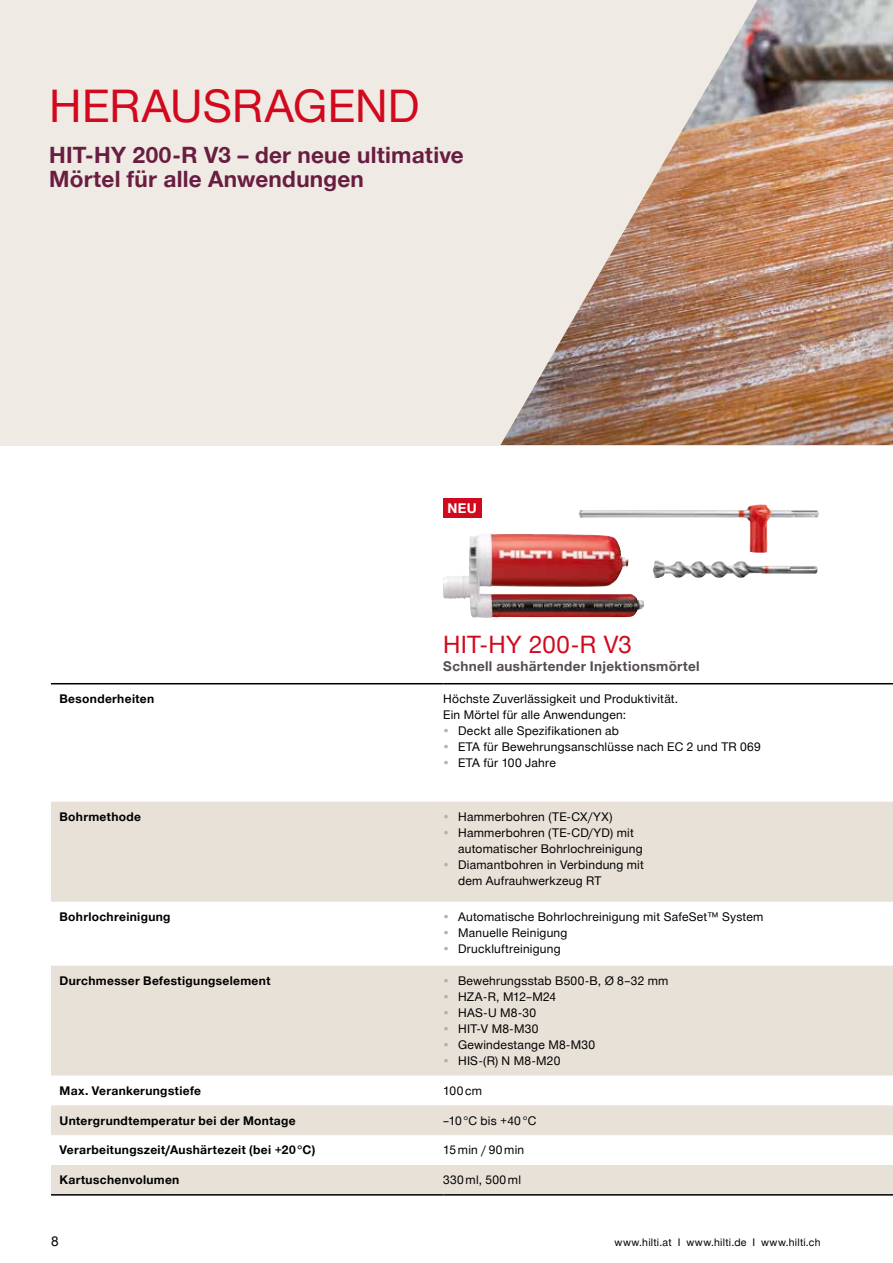
<style>
.page{position:relative;width:893px;height:1263px;background:#fff}
.page>*{position:absolute;margin:0;border:0;box-sizing:border-box;transform-origin:0 0}
.t1{font:45px "Hilti";letter-spacing:.005em;color:#d2091e}
.t2{font:24px "Hilti";letter-spacing:.01em;color:#d2091e}
.t3{font:700 22.5px/23.7px "Hilti";letter-spacing:.01em;color:#691d40}
.t4{font:700 13.5px "Hilti";letter-spacing:.025em;color:#544e54}
.t5{font:700 13.5px "Hilti";color:#fff}
.t6{font:13.5px "Hilti";color:#000}
.t7{font:12px/16px "Hilti";letter-spacing:.02em;color:#000}
.t8{font:700 12px "Hilti";letter-spacing:.03em;color:#000}
.t9{font:12px "Hilti";letter-spacing:-.005em;color:#000}
.t10{font:10.5px "Hilti";letter-spacing:.025em;color:#000}
.s1{color:#b3b2b2}
</style>
<div class="page">
<img style="left:443px;top:534px;width:201px;height:84px">
<div style="left:0;top:0;width:893px;height:445px;background:#efebe4"></div>
<img style="left:500px;top:0;width:393px;height:445px">
<img style="left:578px;top:504px;width:241px;height:49px">
<img style="left:652px;top:561px;width:165px;height:17px">
<svg style="left:51px;top:802px;width:842px;height:392px;fill:#e7e1d7"></svg>
<hr style="left:51px;top:683px;width:392px;height:1px;background:#000">
<hr style="left:443px;top:683px;width:450px;height:1px;background:#000">
<hr style="left:51px;top:1194px;width:392px;height:1px;background:#000">
<hr style="left:443px;top:1194px;width:450px;height:1px;background:#000">
<div style="left:443px;top:498px;width:38px;height:19px;background:#d2091e"></div>
<h1 class="t1" style="left:49px;top:80px;width:372px">HERAUSRAGEND</h1>
<h3 class="t3" style="left:49px;top:144px;width:416px">HIT-HY 200-R V3 – der neue ultimative<br>Mörtel für alle Anwendungen</h3>
<p class="t5" style="left:447px;top:501px;width:31px">NEU</p>
<h2 class="t2" style="left:443px;top:631px;width:190px">HIT-HY 200-R V3</h2>
<p class="t4" style="left:443px;top:658px;width:258px">Schnell aushärtender Injektionsmörtel</p>
<p class="t8" style="left:60px;top:692px;width:96px">Besonderheiten</p>
<p class="t7" style="left:443px;top:691px;width:236px">Höchste Zuverlässigkeit und Produktivität.<br>Ein Mörtel für alle Anwendungen:</p>
<p class="t7" style="left:443px;top:723px;width:177px"><span class="s1">•</span> Deckt alle Spezifikationen ab</p>
<p class="t7" style="left:443px;top:739px;width:319px"><span class="s1">•</span> ETA für Bewehrungsanschlüsse nach EC 2 und TR 069</p>
<p class="t7" style="left:443px;top:755px;width:114px"><span class="s1">•</span> ETA für 100 Jahre</p>
<p class="t8" style="left:60px;top:810px;width:83px">Bohrmethode</p>
<p class="t7" style="left:443px;top:809px;width:171px"><span class="s1">•</span> Hammerbohren (TE-CX/YX)</p>
<p class="t7" style="left:458px;top:825px;width:186px;text-indent:-15px"><span class="s1">•</span> Hammerbohren (TE-CD/YD) mit automatischer Bohrlochreinigung</p>
<p class="t7" style="left:458px;top:857px;width:187px;text-indent:-15px"><span class="s1">•</span> Diamantbohren in Verbindung mit dem Aufrauhwerkzeug RT</p>
<p class="t8" style="left:60px;top:910px;width:113px">Bohrlochreinigung</p>
<p class="t7" style="left:443px;top:909px;width:322px"><span class="s1">•</span> Automatische Bohrlochreinigung mit SafeSet™ System</p>
<p class="t7" style="left:443px;top:925px;width:126px"><span class="s1">•</span> Manuelle Reinigung</p>
<p class="t7" style="left:443px;top:941px;width:119px"><span class="s1">•</span> Druckluftreinigung</p>
<p class="t8" style="left:60px;top:974px;width:213px">Durchmesser Befestigungselement</p>
<p class="t7" style="left:443px;top:973px;width:227px"><span class="s1">•</span> Bewehrungsstab B500-B, Ø 8–32 mm</p>
<p class="t9" style="left:443px;top:990px;width:114px"><span class="s1">•</span> HZA-R, M12–M24</p>
<p class="t7" style="left:443px;top:1005px;width:94px"><span class="s1">•</span> HAS-U M8-30</p>
<p class="t7" style="left:443px;top:1021px;width:97px"><span class="s1">•</span> HIT-V M8-M30</p>
<p class="t7" style="left:443px;top:1037px;width:153px"><span class="s1">•</span> Gewindestange M8-M30</p>
<p class="t7" style="left:443px;top:1053px;width:119px"><span class="s1">•</span> HIS-(R) N M8-M20</p>
<p class="t8" style="left:60px;top:1083px;width:143px">Max. Verankerungstiefe</p>
<p class="t7" style="left:443px;top:1082px;width:40px">100 cm</p>
<p class="t8" style="left:60px;top:1113px;width:238px">Untergrundtemperatur bei der Montage</p>
<p class="t7" style="left:443px;top:1112px;width:95px">–10 °C bis +40 °C</p>
<p class="t8" style="left:60px;top:1143px;width:257px">Verarbeitungszeit/Aushärtezeit (bei +20 °C)</p>
<p class="t7" style="left:443px;top:1142px;width:82px">15 min / 90 min</p>
<p class="t8" style="left:60px;top:1173px;width:121px">Kartuschenvolumen</p>
<p class="t7" style="left:443px;top:1172px;width:79px">330 ml, 500 ml</p>
<p class="t6" style="left:51px;top:1233px;width:9px">8</p>
<p class="t10" style="left:615px;top:1236px;width:208px">www.hilti.at I www.hilti.de I www.hilti.ch</p>
</div>
